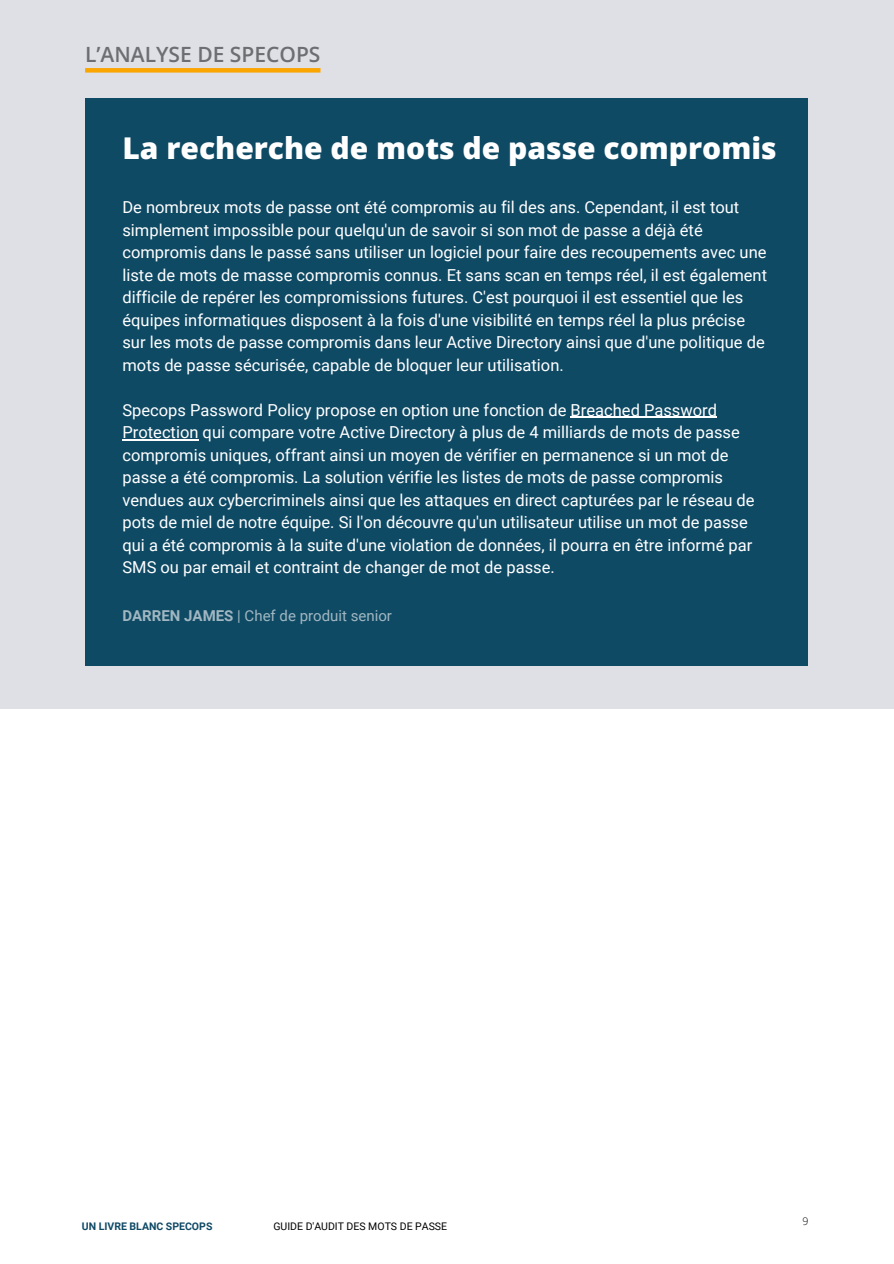
<style>
.page{position:relative;width:894px;height:1264px;background:#fff}
.page>*{position:absolute;margin:0;border:0;box-sizing:border-box;transform-origin:0 0}
.t1{font:800 30px "Open Sans";color:#fff}
.t2{font:600 21px "Open Sans";color:#6d6e71}
.t3{font:16.5px/22.5px "Roboto";color:#fff}
.t4{font:15px "Roboto";color:#a1b7c1}
.t5{font:10.5px "Roboto";color:#000}
.t6{font:700 10.5px "Roboto";color:#0f4a65}
.t7{font:300 10.5px "Open Sans";color:#000}
.s1{font-weight:700}
</style>
<div class="page">
<div style="left:0;top:0;width:893px;height:709px;background:#dee0e6"></div>
<div style="left:85px;top:68px;width:235px;height:5px;background:#fba500"></div>
<div style="left:85px;top:98px;width:722px;height:567px;background:#0f4a65"></div>
<hr style="left:570px;top:417px;width:147px;height:1px;background:#fff">
<hr style="left:122px;top:439px;width:76px;height:1px;background:#fff">
<h2 class="t2" style="left:85px;top:40px;width:237px">L’ANALYSE DE SPECOPS</h2>
<h3 class="t1" style="left:122px;top:127px;width:655px">La recherche de mots de passe compromis</h3>
<h3 class="t3" style="left:122px;top:196px;width:646px">De nombreux mots de passe ont été compromis au fil des ans. Cependant, il est tout simplement impossible pour quelqu'un de savoir si son mot de passe a déjà été compromis dans le passé sans utiliser un logiciel pour faire des recoupements avec une liste de mots de masse compromis connus. Et sans scan en temps réel, il est également difficile de repérer les compromissions futures. C'est pourquoi il est essentiel que les équipes informatiques disposent à la fois d'une visibilité en temps réel la plus précise sur les mots de passe compromis dans leur Active Directory ainsi que d'une politique de mots de passe sécurisée, capable de bloquer leur utilisation.</h3>
<h3 class="t3" style="left:122px;top:399px;width:633px">Specops Password Policy propose en option une fonction de Breached Password Protection qui compare votre Active Directory à plus de 4 milliards de mots de passe compromis uniques, offrant ainsi un moyen de vérifier en permanence si un mot de passe a été compromis. La solution vérifie les listes de mots de passe compromis vendues aux cybercriminels ainsi que les attaques en direct capturées par le réseau de pots de miel de notre équipe. Si l'on découvre qu'un utilisateur utilise un mot de passe qui a été compromis à la suite d'une violation de données, il pourra en être informé par SMS ou par email et contraint de changer de mot de passe.</h3>
<h1 class="t4" style="left:122px;top:607px;width:271px"><span class="s1">DARREN JAMES</span> | Chef de produit senior</h1>
<p class="t6" style="left:82px;top:1219px;width:132px">UN LIVRE BLANC SPECOPS</p>
<p class="t5" style="left:273px;top:1219px;width:175px">GUIDE D'AUDIT DES MOTS DE PASSE</p>
<h4 class="t7" style="left:802px;top:1213px;width:7px">9</h4>
</div>
